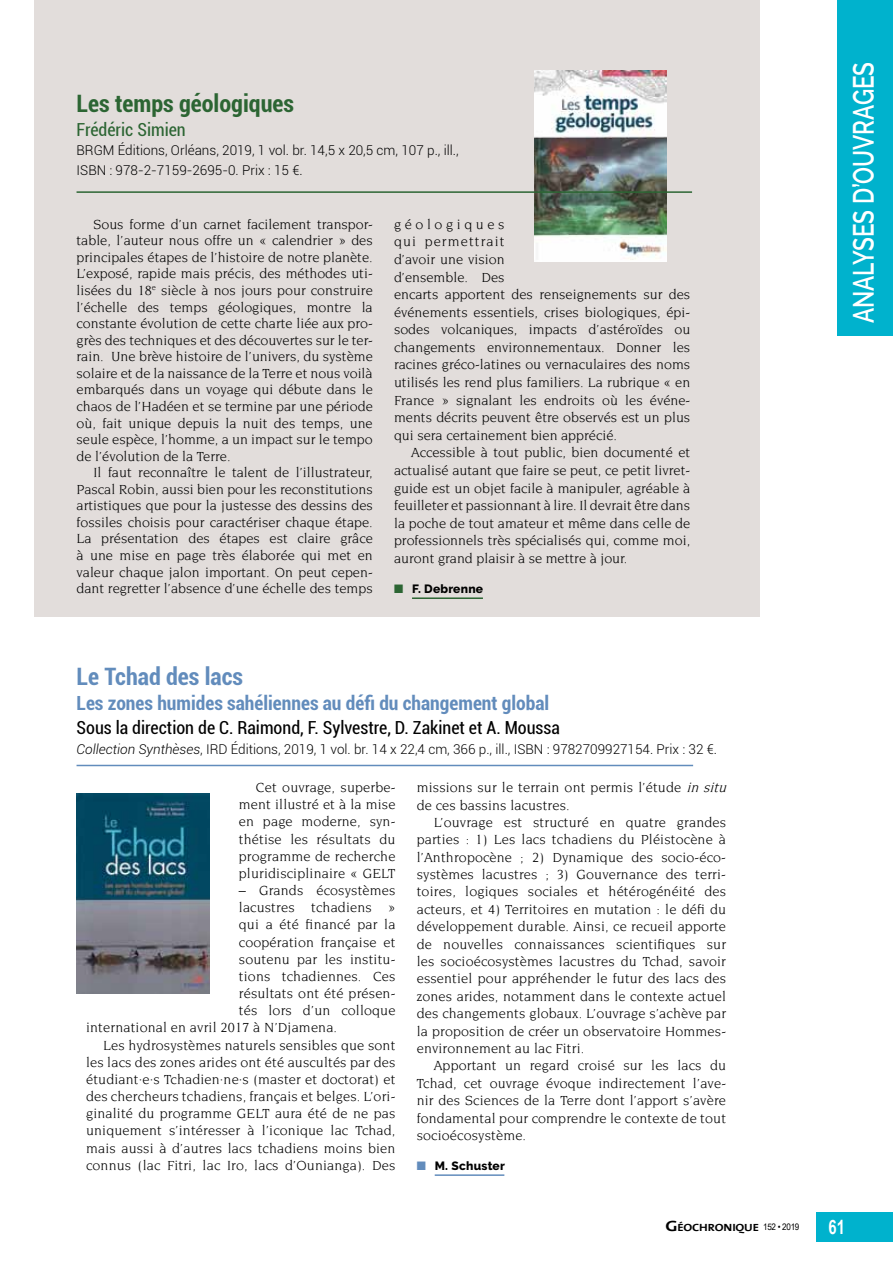
<style>
.page{position:relative;width:893px;height:1263px;background:#fff}
.page>*{position:absolute;margin:0;border:0;box-sizing:border-box;transform-origin:0 0}
.t1{font:600 29.25px "Raleway";color:#fff;scale:.77 1}
.t2{font:700 condensed 24px "Roboto";color:#2c6533}
.t3{font:700 condensed 24px "Roboto";color:#628cbc}
.t4{font:700 19.8px "Arial Narrow";color:#fff;scale:.91 1}
.t5{font:700 condensed 19.5px "Roboto";color:#628cbc}
.t6{font:condensed 18px "Roboto";color:#000}
.t7{font:condensed 18px "Roboto";color:#2c6533}
.t8{font:14.25px/16.5px "Novarese Std";letter-spacing:.01em;color:#000;text-align:justify}
.t9{font:300 13.5px/19.5px "Roboto";color:#000}
.t10{font:800 12px "Raleway";letter-spacing:.02em;color:#000}
.t11{font:10.5px "The Sans Bold Caps";letter-spacing:-.01em;color:#000;scale:1.2 1}
.s1{font-style:italic}
.s2{font-size:15px}
.s3{font-family:"Arial Narrow";font-size:9px}
</style>
<div class="page">
<div style="left:838px;top:0;width:55px;height:336px;background:#00b2cd"></div>
<div style="left:816px;top:1212px;width:77px;height:30px;background:#00b2cd"></div>
<div style="left:34px;top:0;width:725px;height:617px;background:#e2dddb"></div>
<hr style="left:435px;top:1174px;width:69px;height:2px;background:#628cbc">
<img style="left:77px;top:793px;width:132px;height:200px">
<hr style="left:77px;top:765px;width:616px;height:1px;background:#628cbc">
<hr style="left:412px;top:597px;width:71px;height:2px;background:#2c6533">
<img style="left:534px;top:70px;width:133px;height:191px">
<hr style="left:77px;top:191px;width:615px;height:2px;background:#2c6533">
<h2 class="t2" style="left:77px;top:86px;width:219px">Les temps géologiques</h2>
<p class="t7" style="left:77px;top:117px;width:111px">Frédéric Simien</p>
<p class="t9" style="left:77px;top:140px;width:384px">BRGM Éditions, Orléans, 2019, 1 vol. br. 14,5 x 20,5 cm, 107 p., ill.,<br>ISBN : 978-2-7159-2695-0. Prix : 15 €.</p>
<p class="t8" style="left:77px;top:216px;width:298px;text-indent:17px">Sous forme d’un carnet facilement transpor&shy;table, l’auteur nous offre un « calendrier » des principales étapes de l’histoire de notre planète.<br>L’exposé, rapide mais précis, des méthodes uti&shy;lisées du 18<sup>e</sup> siècle à nos jours pour construire l’échelle des temps géologiques, montre la constante évolution de cette charte liée aux pro&shy;grès des techniques et des découvertes sur le ter&shy;rain. Une brève histoire de l’univers, du système solaire et de la naissance de la Terre et nous voilà embarqués dans un voyage qui débute dans le chaos de l’Hadéen et se termine par une période où, fait unique depuis la nuit des temps, une seule espèce, l’homme, a un impact sur le tempo de l’évolution de la Terre.</p>
<p class="t8" style="left:77px;top:464px;width:298px;text-indent:17px">Il faut reconnaître le talent de l’illustrateur, Pascal Robin, aussi bien pour les reconstitutions artistiques que pour la justesse des dessins des fossiles choisis pour caractériser chaque étape.<br>La présentation des étapes est claire grâce à une mise en page très élaborée qui met en valeur chaque jalon important. On peut cepen&shy;dant regretter l’absence d’une échelle des temps</p>
<p class="t8" style="left:394px;top:215px;width:298px;line-height:17.5px;text-align:left">géologiques<br>qui permettrait<br>d’avoir une vision<br>d’ensemble. Des<br>encarts apportent des renseignements sur des événements essentiels, crises biologiques, épi&shy;sodes volcaniques, impacts d’astéroïdes ou changements environnementaux. Donner les racines gréco-latines ou vernaculaires des noms utilisés les rend plus familiers. La rubrique « en France » signalant les endroits où les événe&shy;ments décrits peuvent être observés est un plus qui sera certainement bien apprécié.</p>
<p class="t8" style="left:394px;top:444px;width:298px;line-height:17.5px;text-indent:17px">Accessible à tout public, bien documenté et actualisé autant que faire se peut, ce petit livret&shy;guide est un objet facile à manipuler, agréable à feuilleter et passionnant à lire. Il devrait être dans la poche de tout amateur et même dans celle de professionnels très spécialisés qui, comme moi, auront grand plaisir à se mettre à jour.</p>
<p class="t10" style="left:412px;top:582px;width:73px">F. Debrenne</p>
<h1 class="t1" style="left:847px;top:323px;width:340px;rotate:-90deg">analyses d’ouvrages</h1>
<h2 class="t3" style="left:77px;top:659px;width:168px">Le Tchad des lacs</h2>
<h3 class="t5" style="left:77px;top:690px;width:474px">Les zones humides sahéliennes au défi du changement global</h3>
<p class="t6" style="left:77px;top:715px;width:485px">Sous la direction de C. Raimond, F. Sylvestre, D. Zakinet et A. Moussa</p>
<p class="t9" style="left:77px;top:739px;width:642px"><span class="s1">Collection Synthèses</span>, IRD Éditions, 2019, 1 vol. br. 14 x 22,4 cm, 366 p., ill., ISBN : 9782709927154. Prix : 32 €.</p>
<p class="t8" style="left:239px;top:779px;width:158px;line-height:17.1px;text-indent:17px">Cet ouvrage, superbe&shy;ment illustré et à la mise en page moderne, syn&shy;thétise les résultats du programme de recherche pluridisciplinaire « GELT</p>
<p class="t8" style="left:239px;top:882px;width:158px">– Grands écosystèmes</p>
<p class="t8" style="left:239px;top:899px;width:158px">lacustres tchadiens »</p>
<p class="t8" style="left:239px;top:916px;width:158px">qui a été financé par la</p>
<p class="t8" style="left:239px;top:933px;width:158px">coopération française et</p>
<p class="t8" style="left:239px;top:951px;width:158px">soutenu par les institu-</p>
<p class="t8" style="left:239px;top:968px;width:158px">tions tchadiennes. Ces</p>
<p class="t8" style="left:239px;top:985px;width:158px">résultats ont été présen-</p>
<p class="t8" style="left:239px;top:1002px;width:158px">tés lors d’un colloque</p>
<p class="t8" style="left:86px;top:1019px;width:253px">international en avril 2017 à N’Djamena.</p>
<p class="t8" style="left:103px;top:1036px;width:294px">Les hydrosystèmes naturels sensibles que sont</p>
<p class="t8" style="left:86px;top:1054px;width:311px">les lacs des zones arides ont été auscultés par des</p>
<p class="t8" style="left:86px;top:1071px;width:311px">étudiant·e·s Tchadien·ne·s (master et doctorat) et</p>
<p class="t8" style="left:86px;top:1088px;width:311px">des chercheurs tchadiens, français et belges. L’ori-</p>
<p class="t8" style="left:86px;top:1105px;width:311px">ginalité du programme GELT aura été de ne pas</p>
<p class="t8" style="left:86px;top:1122px;width:311px">uniquement s’intéresser à l’iconique lac Tchad,</p>
<p class="t8" style="left:86px;top:1139px;width:311px">mais aussi à d’autres lacs tchadiens moins bien</p>
<p class="t8" style="left:86px;top:1156px;width:311px">connus (lac Fitri, lac Iro, lacs d’Ounianga). Des</p>
<p class="t8" style="left:417px;top:779px;width:315px;line-height:17.4px">missions sur le terrain ont permis l’étude <span class="s1">in situ </span>de ces bassins lacustres.</p>
<p class="t8" style="left:417px;top:813px;width:311px;line-height:17.4px;text-indent:17px">L’ouvrage est structuré en quatre grandes parties : 1) Les lacs tchadiens du Pléistocène à l’Anthropocène ; 2) Dynamique des socio-éco&shy;systèmes lacustres ; 3) Gouvernance des terri&shy;toires, logiques sociales et hétérogénéité des acteurs, et 4) Territoires en mutation : le défi du développement durable. Ainsi, ce recueil apporte de nouvelles connaissances scientifiques sur les socioécosystèmes lacustres du Tchad, savoir essentiel pour appréhender le futur des lacs des zones arides, notamment dans le contexte actuel des changements globaux. L’ouvrage s’achève par la proposition de créer un observatoire Hommes&shy;environnement au lac Fitri.</p>
<p class="t8" style="left:417px;top:1057px;width:311px;line-height:17.4px;text-indent:17px">Apportant un regard croisé sur les lacs du Tchad, cet ouvrage évoque indirectement l’ave&shy;nir des Sciences de la Terre dont l’apport s’avère fondamental pour comprendre le contexte de tout socioécosystème.</p>
<p class="t10" style="left:435px;top:1159px;width:72px">M. Schuster</p>
<p class="t11" style="left:665px;top:1218px;width:113px"><span class="s2">G</span>ÉOCHRONIQUE <span class="s3">152 • 2019</span></p>
<h3 class="t4" style="left:829px;top:1211px;width:20px">61</h3>
</div>
